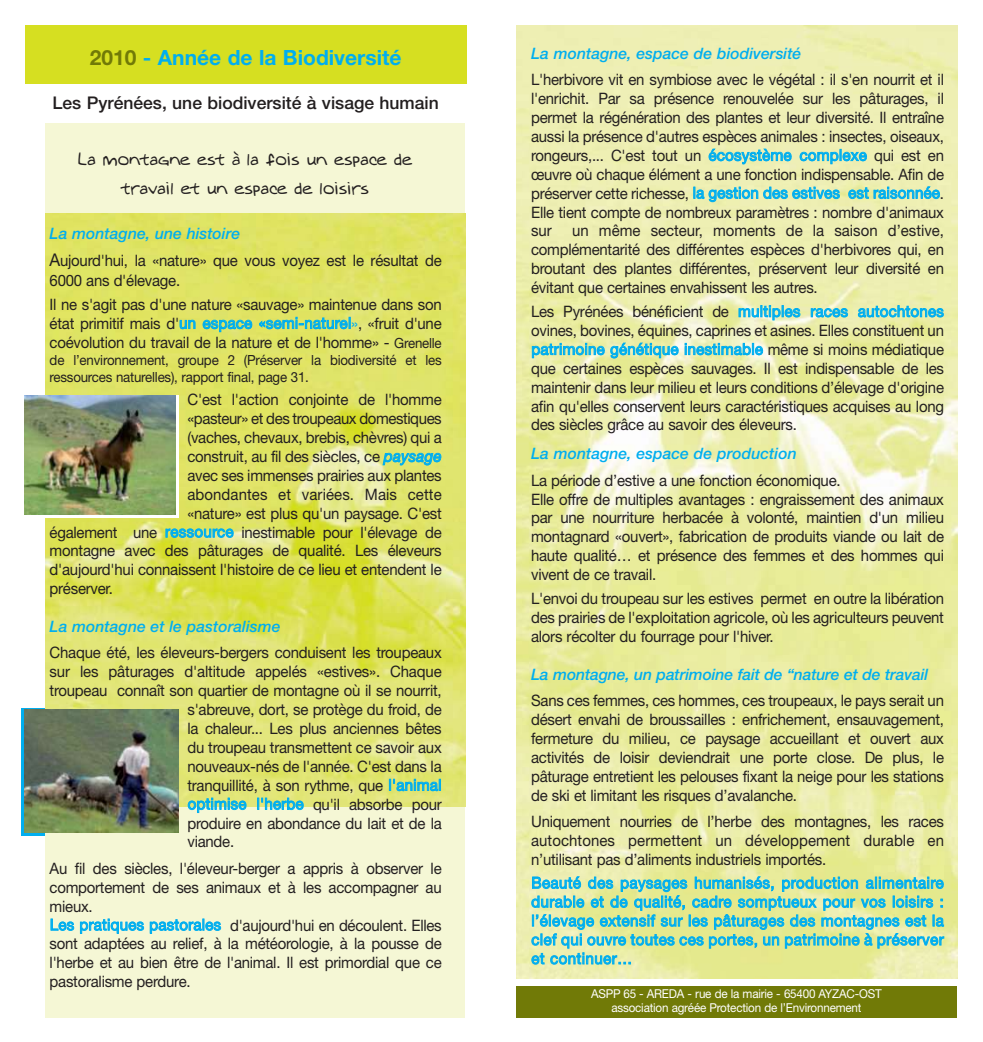
<style>
.page{position:relative;width:983px;height:1042px;background:#fff}
.page>*{position:absolute;margin:0;border:0;box-sizing:border-box;transform-origin:0 0}
.t1{font:700 21px "Helvetica Neue";color:#00aeef}
.t2{font:500 17.5px "Helvetica Neue";color:#231f20}
.t3{font:16.62px/29.6px "Augie";color:#231f20;text-align:center}
.t4{font:15.75px/18.9px "Helvetica Neue";letter-spacing:-.015em;color:#231f20;text-align:justify;scale:.95 1}
.t5{font:15.75px/18.9px "Helvetica Neue";letter-spacing:.03em;color:#00aeef;text-align:justify;scale:.95 1}
.t6{font:italic 500 15.75px "Helvetica Neue";color:#00aeef}
.t7{font:15.75px "Helvetica Neue";letter-spacing:.005em;color:#231f20;scale:.95 1}
.t8{font:14px/16.8px "Helvetica Neue";letter-spacing:-.015em;color:#231f20;scale:.95 1}
.t9{font:12.25px/14.7px "Helvetica Neue";letter-spacing:-.015em;color:#fff;text-align:center;scale:.95 1}
.s1{color:#717a07}
.s2{color:#00aeef}
.s3{font-weight:500;font-style:italic;color:#00aeef}
.s4{font-size:17.5px}
.s5{font-size:14px}
.s6{font-style:italic;color:#00aeef}
</style>
<div class="page">
<img style="left:516px;top:25px;width:441px;height:953px">
<svg style="left:21px;top:708px;width:25px;height:128px"></svg>
<div style="left:46px;top:123px;width:419px;height:894px;background:#f5f7d5"></div>
<img style="left:46px;top:214px;width:419px;height:592px">
<div style="left:25px;top:25px;width:441px;height:59px;background:#d6df21"></div>
<svg style="left:25px;top:396px;width:154px;height:122px"></svg>
<img style="left:25px;top:396px;width:151px;height:118px">
<img style="left:25px;top:709px;width:154px;height:123px">
<div style="left:516px;top:986px;width:440px;height:31px;background:#717a07"></div>
<h1 class="t1" style="left:90px;top:46px;width:313px"><span class="s1">2010</span> - Année de la Biodiversité</h1>
<p class="t6" style="left:531px;top:47px;width:272px">La montagne, espace de biodiversité</p>
<p class="t4" style="left:531px;top:72px;width:436px">L'herbivore vit en symbiose avec le végétal : il s'en nourrit et il l'enrichit. Par sa présence renouvelée sur les pâturages, il permet la régénération des plantes et leur diversité. Il entraîne aussi la présence d'autres espèces animales : insectes, oiseaux, rongeurs,... C'est tout un <span class="s2">écosystème complexe</span> qui est en œuvre où chaque élément a une fonction indispensable. Afin de préserver cette richesse, <span class="s2">la gestion des estives est raisonnée</span>.<br>Elle tient compte de nombreux paramètres : nombre d'animaux sur</p>
<p class="t2" style="left:53px;top:96px;width:388px">Les Pyrénées, une biodiversité à visage humain</p>
<p class="t3" style="left:79px;top:144px;width:335px">La montagne est à la fois un espace de travail et un espace de loisirs</p>
<p class="t4" style="left:50px;top:221px;width:414px;line-height:27.7px"><span class="s3">La montagne, une histoire<br></span><span class="s4">A</span>ujourd'hui, la «nature» que vous voyez est le résultat de</p>
<p class="t4" style="left:50px;top:270px;width:414px;line-height:23.8px">6000 ans d'élevage.<br>Il ne s'agit pas d'une nature «sauvage» maintenue dans son</p>
<p class="t4" style="left:50px;top:315px;width:414px">état primitif mais d'<span class="s2">un espace «semi-naturel»</span>, «fruit d'une coévolution du travail de la nature et de l'homme» - <span class="s5">Grenelle</span></p>
<p class="t8" style="left:50px;top:353px;width:414px">de l’environnement, groupe 2 (Préserver la biodiversité et les ressources naturelles), rapport final, page 31.</p>
<p class="t4" style="left:187px;top:391px;width:269px">C'est l'action conjointe de l'homme</p>
<p class="t4" style="left:187px;top:410px;width:269px">«pasteur» et des troupeaux domestiques</p>
<p class="t4" style="left:187px;top:429px;width:269px">(vaches, chevaux, brebis, chèvres) qui a</p>
<p class="t4" style="left:187px;top:448px;width:269px">construit, au fil des siècles, ce <span class="s6">paysage</span></p>
<p class="t4" style="left:187px;top:467px;width:269px">avec ses immenses prairies aux plantes</p>
<p class="t7" style="left:187px;top:488px;width:269px">abondantes et variées. Mais cette</p>
<p class="t4" style="left:187px;top:505px;width:269px">«nature» est plus qu'un paysage. C'est</p>
<p class="t4" style="left:50px;top:524px;width:414px">également une <span class="s2">ressource</span> inestimable pour l'élevage de</p>
<p class="t4" style="left:50px;top:543px;width:414px">montagne avec des pâturages de qualité. Les éleveurs</p>
<p class="t4" style="left:50px;top:562px;width:414px">d'aujourd'hui connaissent l'histoire de ce lieu et entendent le</p>
<p class="t4" style="left:50px;top:580px;width:68px">préserver.</p>
<p class="t6" style="left:50px;top:620px;width:232px">La montagne et le pastoralisme</p>
<p class="t4" style="left:50px;top:645px;width:414px">Chaque été, les éleveurs-bergers conduisent les troupeaux</p>
<p class="t4" style="left:50px;top:664px;width:414px">sur les pâturages d'altitude appelés «estives». Chaque</p>
<p class="t4" style="left:50px;top:682px;width:414px">troupeau connaît son quartier de montagne où il se nourrit,</p>
<p class="t4" style="left:187px;top:701px;width:269px">s'abreuve, dort, se protège du froid, de</p>
<p class="t4" style="left:187px;top:720px;width:269px">la chaleur... Les plus anciennes bêtes</p>
<p class="t4" style="left:187px;top:739px;width:269px">du troupeau transmettent ce savoir aux</p>
<p class="t4" style="left:187px;top:758px;width:269px">nouveaux-nés de l'année. C'est dans la</p>
<p class="t4" style="left:187px;top:777px;width:269px">tranquillité, à son rythme, que <span class="s2">l'animal</span></p>
<p class="t4" style="left:188px;top:796px;width:269px"><span class="s2">optimise l'herbe</span> qu'il absorbe pour</p>
<p class="t4" style="left:187px;top:815px;width:269px">produire en abondance du lait et de la</p>
<p class="t4" style="left:187px;top:834px;width:51px">viande.</p>
<p class="t4" style="left:50px;top:860px;width:414px;text-align:left">Au fil des siècles, l'éleveur-berger a appris à observer le comportement de ses animaux et à les accompagner au mieux.<br><span class="s2">Les pratiques pastorales</span> d'aujourd'hui en découlent. Elles sont adaptées au relief, à la météorologie, à la pousse de l'herbe et au bien être de l'animal. Il est primordial que ce pastoralisme perdure.</p>
<p class="t4" style="left:531px;top:223px;width:436px;text-indent:41px">un même secteur, moments de la saison d’estive, complémentarité des différentes espèces d'herbivores qui, en broutant des plantes différentes, préservent leur diversité en évitant que certaines envahissent les autres.</p>
<p class="t4" style="left:531px;top:303px;width:436px">Les Pyrénées bénéficient de <span class="s2">multiples races autochtones </span>ovines, bovines, équines, caprines et asines. Elles constituent un <span class="s2">patrimoine génétique inestimable</span> même si moins médiatique que certaines espèces sauvages. Il est indispensable de les maintenir dans leur milieu et leurs conditions d’élevage d'origine afin qu'elles conservent leurs caractéristiques acquises au long des siècles grâce au savoir des éleveurs.</p>
<p class="t6" style="left:531px;top:448px;width:267px">La montagne, espace de production</p>
<p class="t4" style="left:531px;top:472px;width:436px;text-align:left">La période d’estive a une fonction économique.<br>Elle offre de multiples avantages : engraissement des animaux par une nourriture herbacée à volonté, maintien d'un milieu montagnard «ouvert», fabrication de produits viande ou lait de haute qualité… et présence des femmes et des hommes qui vivent de ce travail.</p>
<p class="t4" style="left:531px;top:590px;width:436px">L'envoi du troupeau sur les estives permet en outre la libération des prairies de l'exploitation agricole, où les agriculteurs peuvent alors récolter du fourrage pour l'hiver.</p>
<p class="t6" style="left:531px;top:668px;width:398px">La montagne, un patrimoine fait de “nature et de travail</p>
<p class="t4" style="left:531px;top:692px;width:436px">Sans ces femmes, ces hommes, ces troupeaux, le pays serait un désert envahi de broussailles : enfrichement, ensauvagement, fermeture du milieu, ce paysage accueillant et ouvert aux activités de loisir deviendrait une porte close. De plus, le pâturage entretient les pelouses fixant la neige pour les stations de ski et limitant les risques d’avalanche.</p>
<p class="t4" style="left:531px;top:813px;width:436px">Uniquement nourries de l’herbe des montagnes, les races autochtones permettent un développement durable en n’utilisant pas d’aliments industriels importés.</p>
<p class="t5" style="left:531px;top:875px;width:435px">Beauté des paysages humanisés, production alimentaire durable et de qualité, cadre somptueux pour vos loisirs : l’élevage extensif sur les pâturages des montagnes est la clef qui ouvre toutes ces portes, un patrimoine à préserver et continuer…</p>
<p class="t9" style="left:591px;top:987px;width:307px">ASPP 65 - AREDA - rue de la mairie - 65400 AYZAC-OST association agréée Protection de l’Environnement</p>
</div>
